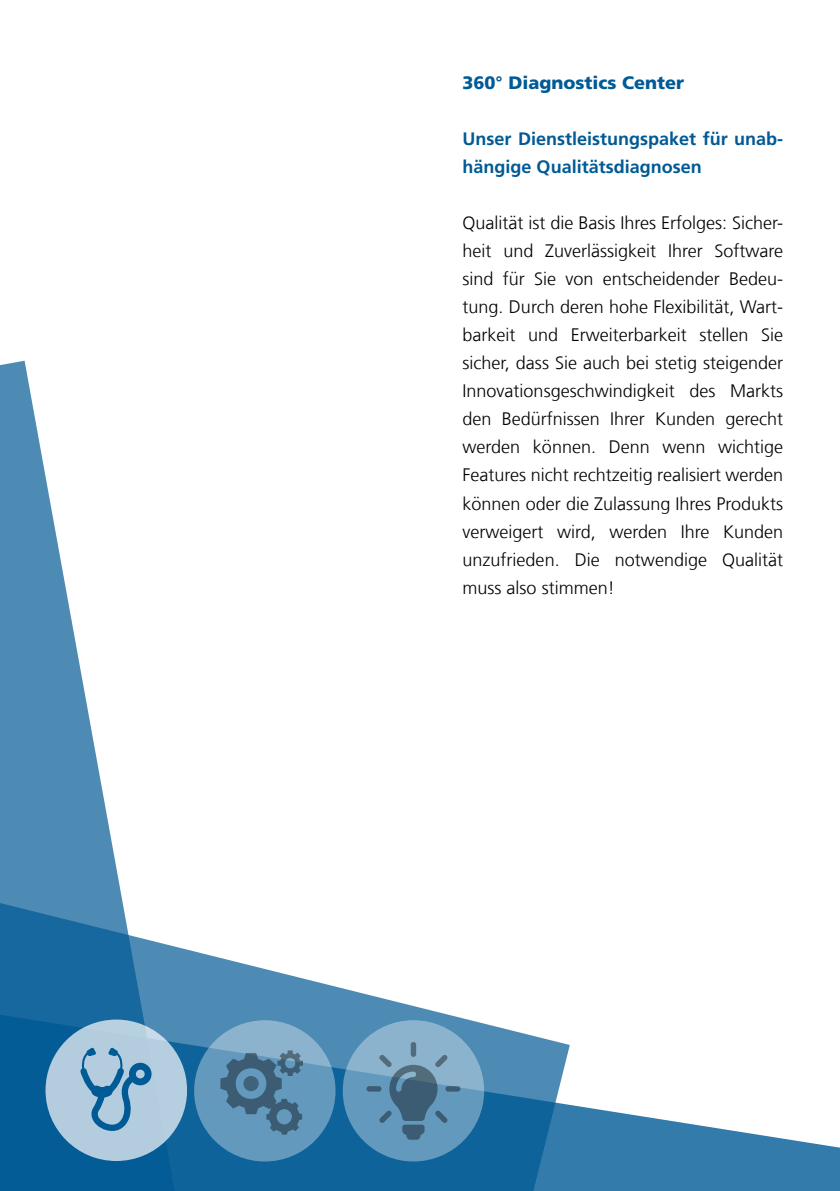
<style>
.page{position:relative;width:840px;height:1191px;background:#fff}
.page>*{position:absolute;margin:0;border:0;box-sizing:border-box;transform-origin:0 0}
.t1{font:300 18px/28px "Frutiger LT Com";color:#000;text-align:justify}
.t2{font:700 18px/28px "Frutiger LT Com";color:#005a95}
.t3{font:900 18px "Frutiger LT Com";color:#005a95}
</style>
<div class="page">
<svg style="left:0;top:361px;width:111px;height:476px;fill:#4d8bb5"></svg>
<svg style="left:0;top:837px;width:389px;height:163px"></svg>
<svg style="left:0;top:1000px;width:839px;height:191px"></svg>
<svg style="left:194px;top:1020px;width:141px;height:141px;fill:#6299bd"></svg>
<svg style="left:220px;top:1050px;width:83px;height:84px"></svg>
<svg style="left:342px;top:1020px;width:142px;height:141px;fill:#6299bd"></svg>
<svg style="left:366px;top:1042px;width:94px;height:97px"></svg>
<div style="left:45px;top:1019px;width:142px;height:141px;background:#b3cddf;border-radius:71px"></div>
<svg style="left:80px;top:1047px;width:71px;height:84px"></svg>
<p class="t3" style="left:462px;top:72px;width:223px">360° Diagnostics Center</p>
<p class="t2" style="left:462px;top:125px;width:322px">Unser Dienstleistungspaket für unab&shy;hängige Qualitätsdiagnosen</p>
<p class="t1" style="left:462px;top:209px;width:322px">Qualität ist die Basis Ihres Erfolges: Sicher&shy;heit und Zuverlässigkeit Ihrer Software sind für Sie von entscheidender Bedeu&shy;tung. Durch deren hohe Flexibilität, Wart&shy;barkeit und Erweiterbarkeit stellen Sie sicher, dass Sie auch bei stetig steigender Innovationsgeschwindigkeit des Markts den Bedürfnissen Ihrer Kunden gerecht werden können. Denn wenn wichtige Features nicht rechtzeitig realisiert werden können oder die Zulassung Ihres Produkts verweigert wird, werden Ihre Kunden unzufrieden. Die notwendige Qualität muss also stimmen!</p>
</div>
